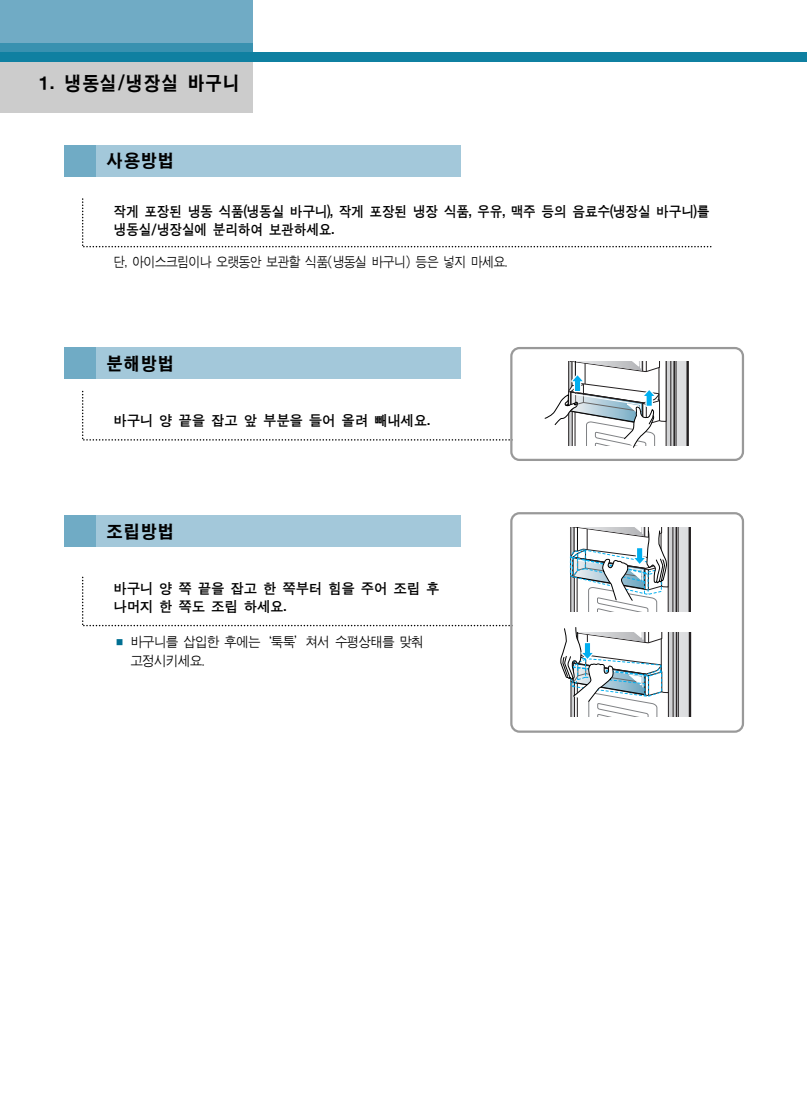
<style>
.page{position:relative;width:807px;height:1106px;background:#fff}
.page>*{position:absolute;margin:0;border:0;box-sizing:border-box;transform-origin:0 0}
.t1{font:19.5px "J Cbg K";color:#000}
.t2{font:18px "J Cbg K";color:#000;scale:.95 1}
.t3{font:15px/18px "J Ctg T";letter-spacing:-.07em;color:#000;scale:.9 1}
.t4{font:15px/18px "J Ctg T";letter-spacing:-.07em;color:#000;scale:.95 1}
.t5{font:13.5px "J Cmg J";letter-spacing:-.075em;color:#000;scale:.9 1}
.t6{font:13.5px/18.8px "J Cmg J";letter-spacing:-.075em;color:#000;scale:.95 1}
.s1{color:#006f92}
</style>
<div class="page">
<div style="left:0;top:61px;width:252px;height:52px;background:#ccc"></div>
<div style="left:0;top:0;width:252px;height:53px;background:#3891b0"></div>
<div style="left:0;top:0;width:252px;height:43px;background:#70abc5"></div>
<div style="left:0;top:52px;width:807px;height:10px;background:#0f80a1"></div>
<div style="left:64px;top:145px;width:396px;height:31px;background:#a3c8da"></div>
<div style="left:64px;top:145px;width:32px;height:31px;background:#70abc5"></div>
<svg style="left:82px;top:199px;width:630px;height:48px"></svg>
<div style="left:64px;top:347px;width:396px;height:32px;background:#a3c8da"></div>
<div style="left:64px;top:347px;width:32px;height:32px;background:#70abc5"></div>
<svg style="left:82px;top:391px;width:428px;height:49px"></svg>
<svg style="left:544px;top:361px;width:145px;height:87px"></svg>
<div style="left:510px;top:347px;width:234px;height:114px;border:2px solid #999;border-radius:8px"></div>
<div style="left:64px;top:515px;width:396px;height:32px;background:#a3c8da"></div>
<div style="left:64px;top:515px;width:32px;height:32px;background:#70abc5"></div>
<svg style="left:82px;top:577px;width:428px;height:49px"></svg>
<svg style="left:560px;top:627px;width:132px;height:89px"></svg>
<svg style="left:569px;top:527px;width:122px;height:84px"></svg>
<div style="left:510px;top:512px;width:234px;height:220px;border:2px solid #999;border-radius:8px"></div>
<h1 class="t1" style="left:39px;top:75px;width:202px">1. 냉동실/냉장실 바구니</h1>
<p class="t2" style="left:106px;top:152px;width:74px">사용방법</p>
<p class="t3" style="left:113px;top:203px;width:665px">작게 포장된 냉동 식품(냉동실 바구니), 작게 포장된 냉장 식품, 우유, 맥주 등의 음료수(냉장실 바구니)를 냉동실/냉장실에 분리하여 보관하세요.</p>
<p class="t5" style="left:113px;top:255px;width:441px">단, 아이스크림이나 오랫동안 보관할 식품(냉동실 바구니) 등은 넣지 마세요.</p>
<p class="t2" style="left:106px;top:355px;width:74px">분해방법</p>
<p class="t4" style="left:113px;top:412px;width:336px">바구니 양 끝을 잡고 앞 부분을 들어 올려 빼내세요.</p>
<p class="t2" style="left:106px;top:523px;width:74px">조립방법</p>
<p class="t4" style="left:113px;top:580px;width:346px">바구니양쪽끝을잡고한쪽부터힘을주어조립후 나머지 한 쪽도 조립 하세요.</p>
<p class="t6" style="left:130px;top:633px;width:311px;text-indent:-17px"><span class="s1">■</span> 바구니를 삽입한 후에는‘툭툭’쳐서 수평상태를 맞춰 고정시키세요.</p>
</div>
